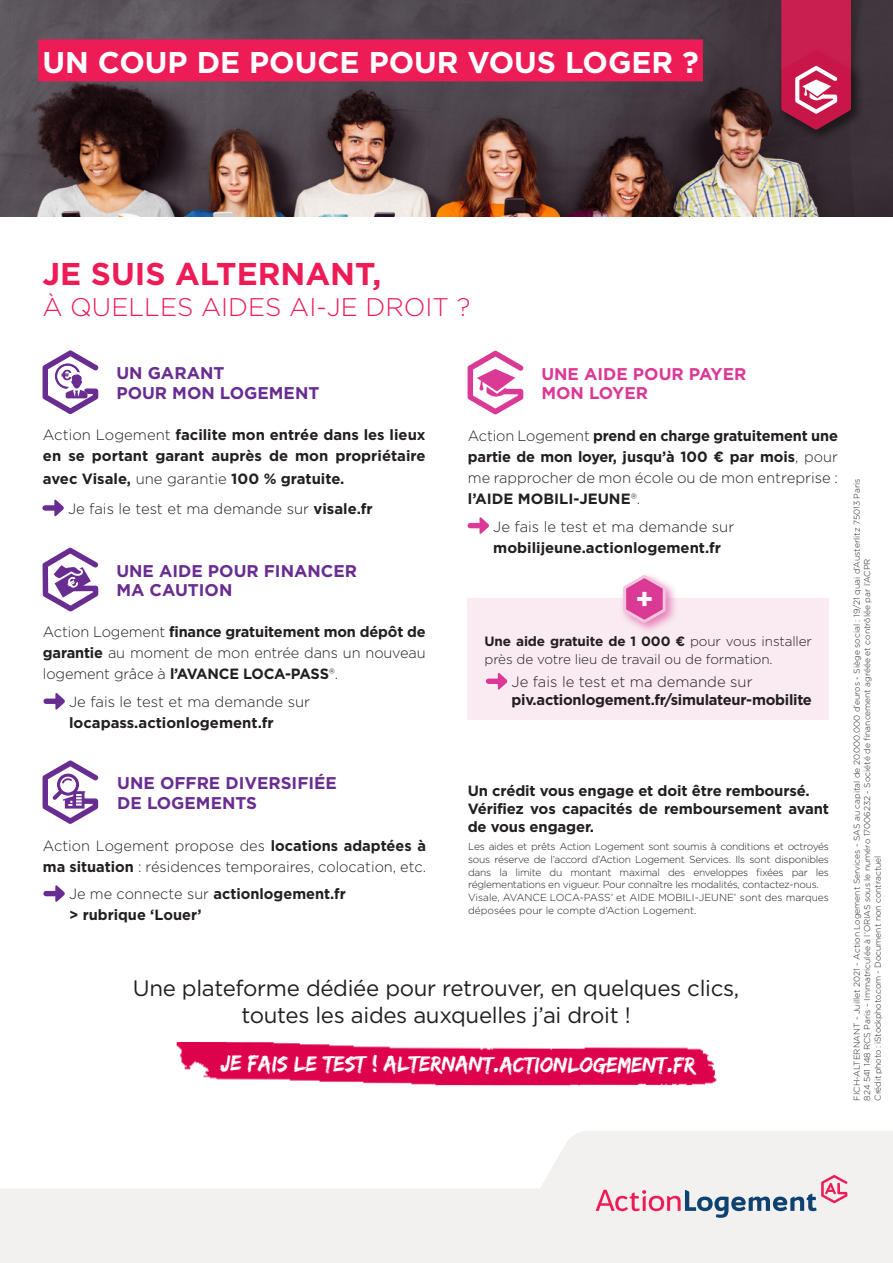
<style>
.page{position:relative;width:893px;height:1263px;background:#fff}
.page>*{position:absolute;margin:0;border:0;box-sizing:border-box;transform-origin:0 0}
.TITRE{font:700 31.5px "Gotham";color:#ed1b56}
.t1{font:700 30px "Gotham";color:#fff}
.t2{font:700 28.5px "Gotham";color:#fff}
.TITRE-2{font:300 25.5px "Gotham";color:#ed1b56}
.t3{font:22.5px "Edo SZ";color:#fff}
.t4{font:22.2px/27.6px "Gotham";letter-spacing:-.015em;color:#231f20;text-align:center}
.TITRE-3{font:700 16.95px/19.6px "Gotham";color:#692c91}
.TITRE-4{font:700 16.95px "Gotham";color:#da3996}
.t5{font:700 14.85px/21.1px "Gotham";color:#231f20}
.t6{font:300 14.85px/21.1px "Gotham";color:#231f20;text-align:justify}
.t7{font:700 14.85px/18px "Gotham";letter-spacing:-.02em;color:#231f20}
.t8{font:300 13.5px/18px "Gotham";letter-spacing:-.01em;color:#231f20}
.t9{font:300 10.2px/12.8px "Gotham";color:#231f20;text-align:justify}
.t10{font:300 8.55px/10.2px "Gotham";color:#231f20}
.t11{font:300 8.55px "Gotham";letter-spacing:-.025em;color:#231f20}
.s1{font-weight:300}
.s2{font-weight:700}
</style>
<div class="page">
<img style="left:0;top:0;width:893px;height:217px">
<svg style="left:0;top:1131px;width:893px;height:132px;fill:#f2f1ef"></svg>
<svg style="left:596px;top:1175px;width:251px;height:43px"></svg>
<div style="left:777px;top:0;width:87px;height:142px;background:#231f20;opacity:.7"></div>
<svg style="left:781px;top:0;width:70px;height:130px;background:#c03059"></svg>
<div style="left:38px;top:39px;width:665px;height:42px;background:#ed1b56"></div>
<img style="left:176px;top:1042px;width:540px;height:43px">
<svg style="left:43px;top:548px;width:55px;height:63px"></svg>
<svg style="left:43px;top:350px;width:55px;height:64px"></svg>
<svg style="left:54px;top:499px;width:10px;height:18px"></svg>
<div style="left:45px;top:505px;width:10px;height:6px;background:#692c91"></div>
<svg style="left:43px;top:760px;width:55px;height:64px"></svg>
<svg style="left:55px;top:885px;width:10px;height:17px"></svg>
<div style="left:46px;top:891px;width:10px;height:5px;background:#692c91"></div>
<svg style="left:55px;top:693px;width:10px;height:17px"></svg>
<div style="left:46px;top:698px;width:10px;height:6px;background:#692c91"></div>
<svg style="left:468px;top:351px;width:55px;height:63px"></svg>
<svg style="left:479px;top:517px;width:10px;height:17px"></svg>
<div style="left:470px;top:523px;width:10px;height:5px;background:#da3996"></div>
<div style="left:468px;top:599px;width:361px;height:121px;background:#faeaf2"></div>
<div style="left:619px;top:572px;width:59px;height:63px;background:#da3996;opacity:.6"></div>
<svg style="left:621px;top:572px;width:47px;height:53px"></svg>
<svg style="left:498px;top:673px;width:9px;height:17px"></svg>
<div style="left:488px;top:678px;width:10px;height:6px;background:#da3996"></div>
<p class="t1" style="left:43px;top:42px;width:658px">UN COUP DE POUCE POUR VOUS LOGER ?</p>
<p class="TITRE" style="left:43px;top:253px;width:340px">JE SUIS ALTERNANT,</p>
<p class="TITRE-2" style="left:43px;top:291px;width:429px">À QUELLES AIDES AI-JE DROIT ?</p>
<p class="TITRE-3" style="left:116px;top:363px;width:205px">UN GARANT<br>POUR MON LOGEMENT</p>
<p class="t5" style="left:43px;top:424px;width:384px"><span class="s1">Action Logement</span> facilite mon entrée dans les lieux en se portant garant auprès de mon propriétaire</p>
<p class="t5" style="left:43px;top:468px;width:303px">avec Visale, <span class="s1">une garantie</span> 100 % gratuite.</p>
<p class="t6" style="left:68px;top:497px;width:306px">Je fais le test et ma demande sur <span class="s2">visale.fr</span></p>
<p class="TITRE-3" style="left:116px;top:561px;width:242px">UNE AIDE POUR FINANCER<br>MA CAUTION</p>
<p class="t6" style="left:43px;top:621px;width:384px">Action Logement <span class="s2">finance gratuitement mon dépôt de garantie</span> au moment de mon entrée dans un nouveau logement grâce à <span class="s2">l’AVANCE LOCA-PASS</span>®.</p>
<p class="t6" style="left:69px;top:690px;width:243px">Je fais le test et ma demande sur</p>
<p class="t5" style="left:69px;top:712px;width:206px">locapass.actionlogement.fr</p>
<p class="TITRE-3" style="left:117px;top:773px;width:221px">UNE OFFRE DIVERSIFIÉE</p>
<p class="TITRE-3" style="left:117px;top:793px;width:141px">DE LOGEMENTS</p>
<p class="t6" style="left:43px;top:834px;width:385px">Action Logement propose des <span class="s2">locations adaptées à ma situation</span> : résidences temporaires, colocation, etc.</p>
<p class="t5" style="left:69px;top:883px;width:278px"><span class="s1">Je me connecte sur</span> actionlogement.fr</p>
<p class="t5" style="left:69px;top:904px;width:134px">&gt; rubrique ‘Louer’</p>
<p class="TITRE-4" style="left:541px;top:362px;width:206px">UNE AIDE POUR PAYER</p>
<p class="TITRE-4" style="left:541px;top:382px;width:108px">MON LOYER</p>
<p class="t5" style="left:468px;top:425px;width:371px;text-align:justify"><span class="s1">Action Logement</span> prend en charge gratuitement une partie de mon loyer, jusqu’à 100 € par mois<span class="s1">, pour me rapprocher de mon école ou de mon entreprise : </span>l’AIDE MOBILI-JEUNE<span class="s1">®.</span></p>
<p class="t6" style="left:493px;top:515px;width:243px">Je fais le test et ma demande sur</p>
<p class="t5" style="left:493px;top:537px;width:229px">mobilijeune.actionlogement.fr</p>
<p class="t2" style="left:635px;top:580px;width:20px">+</p>
<p class="t8" style="left:485px;top:632px;width:329px"><span class="s2">Une aide gratuite de 1 000 €</span> pour vous installer près de votre lieu de travail ou de formation.</p>
<p class="t7" style="left:511px;top:672px;width:302px"><span class="s1">Je fais le test et ma demande sur </span>piv.actionlogement.fr/simulateur-mobilite</p>
<p class="t5" style="left:468px;top:780px;width:344px">Un crédit vous engage et doit être remboursé.</p>
<p class="t5" style="left:468px;top:799px;width:363px;line-height:17.9px">Vérifiez vos capacités de remboursement avant de vous engager.</p>
<p class="t9" style="left:468px;top:840px;width:362px">Les aides et prêts Action Logement sont soumis à conditions et octroyés sous réserve de l’accord d’Action Logement Services. Ils sont disponibles dans la limite du montant maximal des enveloppes fixées par les réglementations en vigueur. Pour connaître les modalités, contactez-nous.</p>
<p class="t9" style="left:468px;top:891px;width:362px">Visale, AVANCE LOCA-PASS<sup>®</sup> et AIDE MOBILI-JEUNE<sup>®</sup> sont des marques déposées pour le compte d’Action Logement.</p>
<p class="t4" style="left:133px;top:973px;width:608px">Une plateforme dédiée pour retrouver, en quelques clics, toutes les aides auxquelles j’ai droit !</p>
<p class="t3" style="left:220px;top:1051px;width:477px">JE FAIS LE TEST ! ALTERNANT.ACTIONLOGEMENT.FR</p>
<p class="t10" style="left:852px;top:1100px;width:623px;rotate:-90deg">FICH-ALTERNANT - Juillet 2021 - Action Logement Services - SAS au capital de 20.000.000 d’euros - Siège social : 19/21 quai d’Austerlitz 75013 Paris<br>824 541 148 RCS Paris - Immatriculée à l’ORIAS sous le numéro 17006232 - Société de financement agréée et contrôlée par l’ACPR</p>
<p class="t11" style="left:872px;top:1100px;width:246px;rotate:-90deg">Crédit photo : iStockphoto.com - Document non contractuel</p>
</div>
